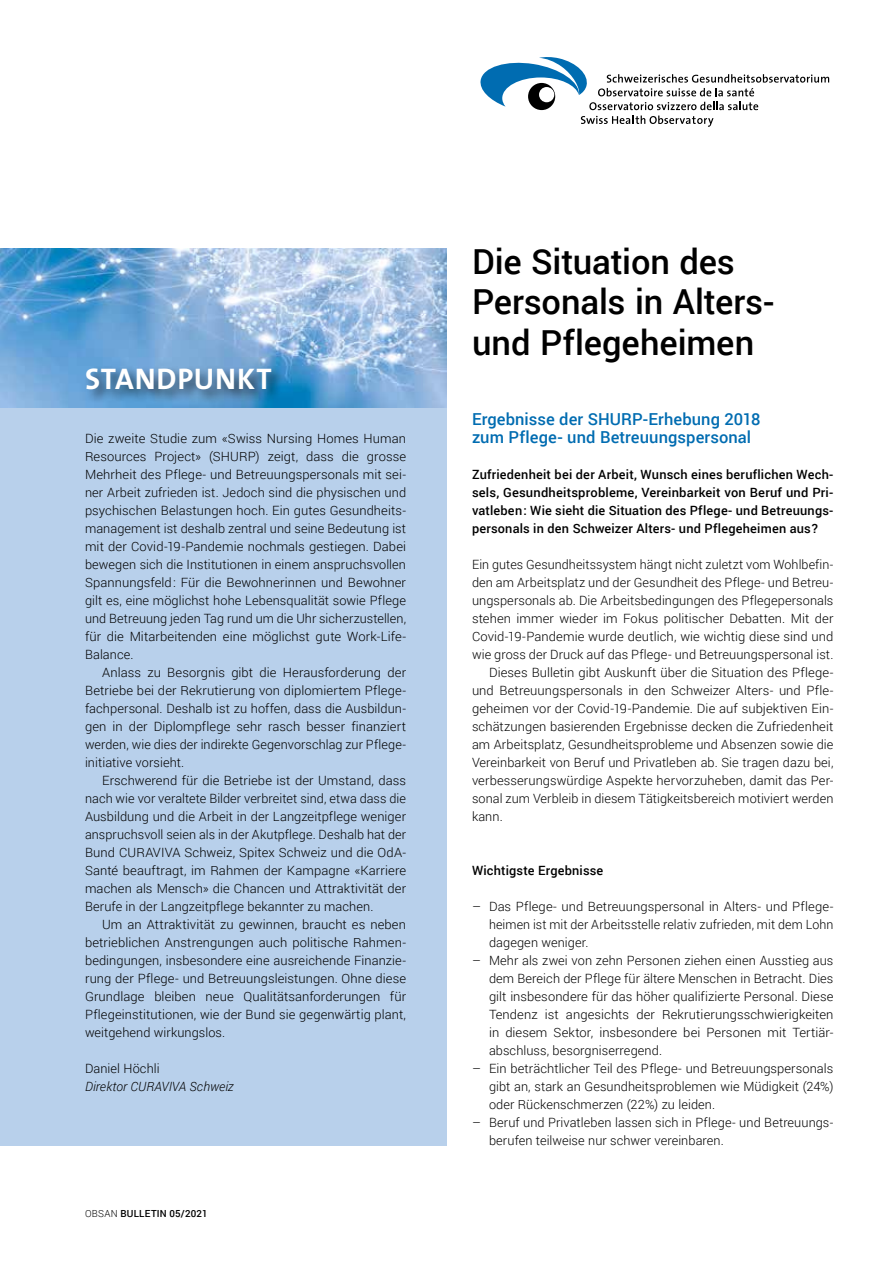
<style>
.page{position:relative;width:893px;height:1263px;background:#fff}
.page>*{position:absolute;margin:0;border:0;box-sizing:border-box;transform-origin:0 0}
.TS_Titel{font:500 34.5px/40.5px "Roboto";letter-spacing:-.005em;color:#000}
.Standpunkt_D{font:700 30px "The Sans OT7";letter-spacing:.03em;color:#fff}
.Untertitel_1_farbig{font:500 16.5px/18px "Roboto";letter-spacing:.005em;color:#006cb1}
.Grundtext_D{font:300 12.75px/18px "Roboto";letter-spacing:.005em;color:#000;text-align:justify}
.Grundtext_Einzug{font:300 12.75px/18px "Roboto";letter-spacing:.01em;color:#000;text-align:justify}
.Grundtext_D-2{font:500 12.75px/18px "Roboto";letter-spacing:.015em;color:#000;text-align:justify}
.Grundtext_D-3{font:italic 300 12.75px "Roboto";letter-spacing:.01em;color:#000}
.Untertitel_4_fett_kl{font:500 12.75px "Roboto";letter-spacing:.015em;color:#000}
.t1{font:500 9.75px "Roboto";letter-spacing:.025em;color:#000}
.s1{font-weight:300}
</style>
<div class="page">
<svg style="left:581px;top:116px;width:132px;height:11px"></svg>
<svg style="left:480px;top:57px;width:349px;height:53px"></svg>
<div style="left:0;top:389px;width:446px;height:756px;background:#b8d0eb"></div>
<img style="left:0;top:249px;width:446px;height:158px">
<div style="left:84px;top:365px;width:203px;height:39px;background:#000;opacity:.6"></div>
<p class="Standpunkt_D" style="left:85px;top:359px;width:188px">STANDPUNKT</p>
<p class="Grundtext_D" style="left:85px;top:429px;width:323px">Die zweite Studie zum «Swiss Nursing Homes Human Resources Project» (SHURP) zeigt, dass die grosse Mehrheit des Pflege- und Betreuungspersonals mit sei&shy;ner Arbeit zufrieden ist. Jedoch sind die physischen und psychischen Belastungen hoch. Ein gutes Gesundheits&shy;management ist deshalb zentral und seine Bedeutung ist mit der Covid-19-Pandemie nochmals gestiegen. Dabei bewegen sich die Institutionen in einem anspruchsvollen Spannungsfeld: Für die Bewohnerinnen und Bewohner gilt es, eine möglichst hohe Lebensqualität sowie Pflege und Betreuung jeden Tag rund um die Uhr sicherzustellen, für die Mitarbeitenden eine möglichst gute Work-Life-Balance.</p>
<p class="Grundtext_Einzug" style="left:85px;top:663px;width:323px;text-indent:17px">Anlass zu Besorgnis gibt die Herausforderung der Betriebe bei der Rekrutierung von diplomiertem Pflege&shy;fachpersonal. Deshalb ist zu hoffen, dass die Ausbildun&shy;gen in der Diplompflege sehr rasch besser finanziert werden, wie dies der indirekte Gegenvorschlag zur Pflege&shy;initiative vorsieht.</p>
<p class="Grundtext_Einzug" style="left:85px;top:771px;width:323px;text-indent:17px">Erschwerend für die Betriebe ist der Umstand, dass nach wie vor veraltete Bilder verbreitet sind, etwa dass die Ausbildung und die Arbeit in der Langzeitpflege weniger anspruchsvoll seien als in der Akutpflege. Deshalb hat der Bund CURAVIVA Schweiz, Spitex Schweiz und die OdA-Santé beauftragt, im Rahmen der Kampagne «Karriere machen als Mensch» die Chancen und Attraktivität der Berufe in der Langzeitpflege bekannter zu machen.</p>
<p class="Grundtext_Einzug" style="left:85px;top:915px;width:323px;text-indent:17px">Um an Attraktivität zu gewinnen, braucht es neben betrieblichen Anstrengungen auch politische Rahmen&shy;bedingungen, insbesondere eine ausreichende Finanzie&shy;rung der Pflege- und Betreuungsleistungen. Ohne diese Grundlage bleiben neue Qualitätsanforderungen für Pflegeinstitutionen, wie der Bund sie gegenwärtig plant, weitgehend wirkungslos.</p>
<p class="Grundtext_D" style="left:85px;top:1059px;width:76px">Daniel Höchli</p>
<p class="Grundtext_D-3" style="left:85px;top:1078px;width:150px">Direktor CURAVIVA Schweiz</p>
<p class="t1" style="left:85px;top:1207px;width:124px"><span class="s1">OBSAN</span> BULLETIN 05/2021</p>
<h1 class="TS_Titel" style="left:472px;top:240px;width:304px">Die Situation des<br>Personals in Alters&shy;und Pflegeheimen</h1>
<h3 class="Untertitel_1_farbig" style="left:472px;top:410px;width:290px">Ergebnisse der SHURP-Erhebung 2018 zum Pflege- und Betreuungspersonal</h3>
<p class="Grundtext_D-2" style="left:472px;top:465px;width:363px">Zufriedenheit bei der Arbeit, Wunsch eines beruflichen Wech&shy;sels, Gesundheitsprobleme, Vereinbarkeit von Beruf und Pri&shy;vatleben: Wie sieht die Situation des Pflege- und Betreuungs&shy;personals in den Schweizer Alters- und Pflegeheimen aus?</p>
<p class="Grundtext_D" style="left:472px;top:555px;width:363px">Ein gutes Gesundheitssystem hängt nicht zuletzt vom Wohlbefin&shy;den am Arbeitsplatz und der Gesundheit des Pflege- und Betreu&shy;ungspersonals ab. Die Arbeitsbedingungen des Pflegepersonals stehen immer wieder im Fokus politischer Debatten. Mit der Covid-19-Pandemie wurde deutlich, wie wichtig diese sind und wie gross der Druck auf das Pflege- und Betreuungspersonal ist.</p>
<p class="Grundtext_Einzug" style="left:472px;top:663px;width:363px;text-indent:17px">Dieses Bulletin gibt Auskunft über die Situation des Pflege&shy;und Betreuungspersonals in den Schweizer Alters- und Pfle&shy;geheimen vor der Covid-19-Pandemie. Die auf subjektiven Ein&shy;schätzungen basierenden Ergebnisse decken die Zufriedenheit am Arbeitsplatz, Gesundheitsprobleme und Absenzen sowie die Vereinbarkeit von Beruf und Privatleben ab. Sie tragen dazu bei, verbesserungswürdige Aspekte hervorzuheben, damit das Per&shy;sonal zum Verbleib in diesem Tätigkeitsbereich motiviert werden kann.</p>
<h5 class="Untertitel_4_fett_kl" style="left:472px;top:862px;width:133px">Wichtigste Ergebnisse</h5>
<p class="Grundtext_D" style="left:489px;top:897px;width:346px;text-indent:-17px">– Das Pflege- und Betreuungspersonal in Alters- und Pflege&shy;heimen ist mit der Arbeitsstelle relativ zufrieden, mit dem Lohn dagegen weniger.</p>
<p class="Grundtext_D" style="left:489px;top:951px;width:346px;text-indent:-17px">– Mehr als zwei von zehn Personen ziehen einen Ausstieg aus dem Bereich der Pflege für ältere Menschen in Betracht. Dies gilt insbesondere für das höher qualifizierte Personal. Diese Tendenz ist angesichts der Rekrutierungsschwierigkeiten in diesem Sektor, insbesondere bei Personen mit Tertiär&shy;abschluss, besorgniserregend.</p>
<p class="Grundtext_D" style="left:489px;top:1059px;width:346px;text-indent:-17px">– Ein beträchtlicher Teil des Pflege- und Betreuungspersonals gibt an, stark an Gesundheitsproblemen wie Müdigkeit (24%) oder Rückenschmerzen (22%) zu leiden.</p>
<p class="Grundtext_D" style="left:489px;top:1113px;width:346px;text-indent:-17px">– Beruf und Privatleben lassen sich in Pflege- und Betreuungs&shy;berufen teilweise nur schwer vereinbaren.</p>
</div>
